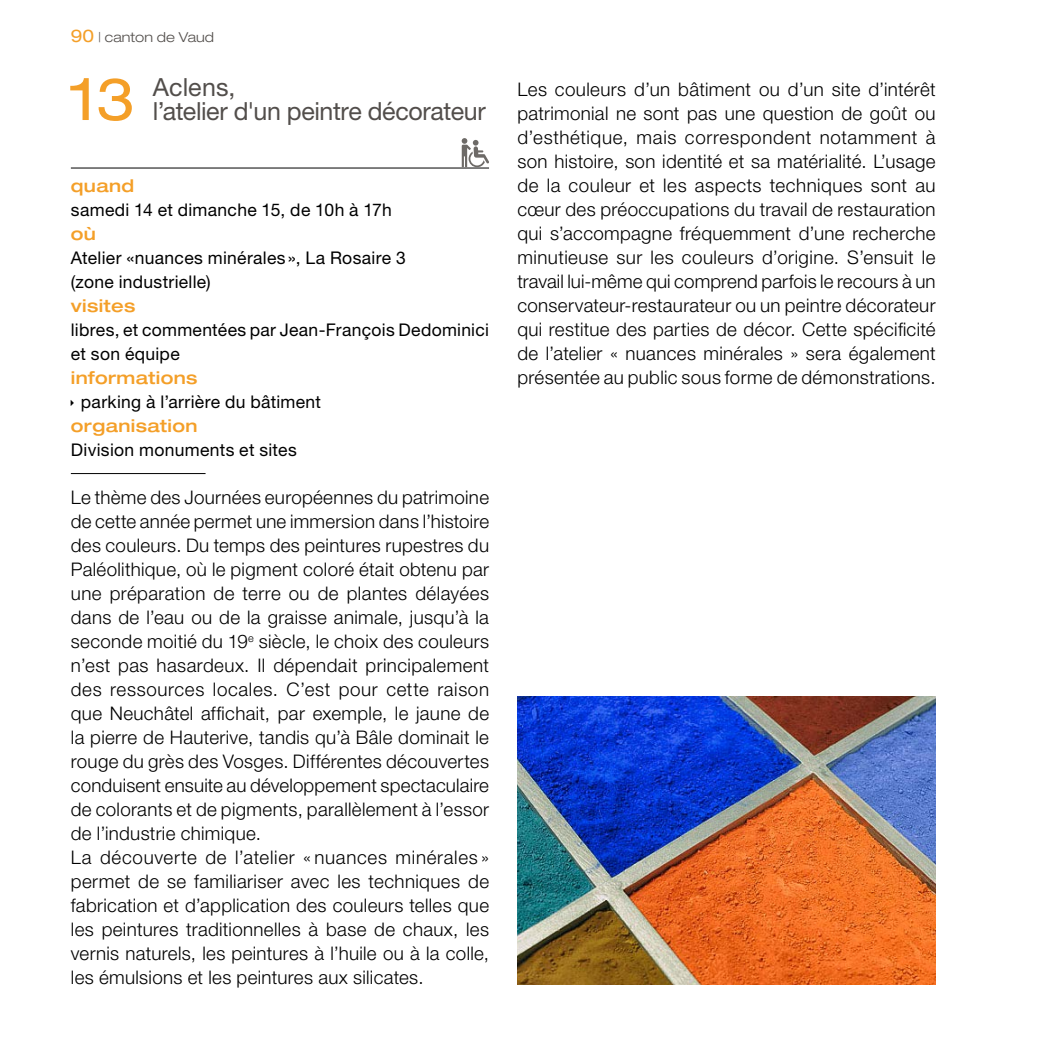
<style>
.page{position:relative;width:1049px;height:1049px;background:#fff}
.page>*{position:absolute;margin:0;border:0;box-sizing:border-box;transform-origin:0 0}
.t1{font:expanded 58.5px "Helvetica Neue LT Std";color:#f49f28}
.t2{font:25px/24px "Helvetica Neue LT Std";letter-spacing:-.015em;color:#524e4b}
.t3{font:300 18.75px/24px "Helvetica Neue LT Std";letter-spacing:.015em;color:#000}
.t4{font:17.5px/24px "Helvetica Neue LT Std";letter-spacing:.015em;color:#000}
.t5{font:500 expanded 17.5px "Helvetica Neue LT Std";letter-spacing:.02em;color:#f49f28}
.t6{font:300 expanded 13.75px "Helvetica Neue LT Std";color:#524e4b}
.s1{font-weight:400;font-size:17.5px;color:#f49f28}
</style>
<div class="page">
<img style="left:517px;top:696px;width:418px;height:289px">
<hr style="left:71px;top:168px;width:418px;height:1px;background:#000">
<hr style="left:71px;top:473px;width:135px;height:1px;background:#000">
<svg style="left:462px;top:138px;width:27px;height:29px"></svg>
<p class="t6" style="left:71px;top:29px;width:145px"><span class="s1">90</span> | canton de Vaud</p>
<h1 class="t1" style="left:71px;top:64px;width:67px">13</h1>
<h2 class="t2" style="left:153px;top:75px;width:334px">Aclens,<br>l’atelier d'un peintre décorateur</h2>
<p class="t5" style="left:71px;top:175px;width:65px">quand</p>
<p class="t4" style="left:71px;top:198px;width:322px">samedi 14 et dimanche 15, de 10h à 17h</p>
<p class="t5" style="left:71px;top:223px;width:27px">où</p>
<p class="t4" style="left:71px;top:246px;width:336px">Atelier «nuances minérales», La Rosaire 3 (zone industrielle)</p>
<p class="t5" style="left:71px;top:295px;width:66px">visites</p>
<p class="t4" style="left:71px;top:318px;width:420px">libres, et commentées par Jean-François Dedominici et son équipe</p>
<p class="t5" style="left:71px;top:367px;width:128px">informations</p>
<p class="t4" style="left:81px;top:389px;width:242px">parking à l’arrière du bâtiment</p>
<p class="t5" style="left:71px;top:415px;width:128px">organisation</p>
<p class="t4" style="left:71px;top:437px;width:227px">Division monuments et sites</p>
<p class="t3" style="left:71px;top:485px;width:420px">Le thème des Journées européennes du patrimoine de cette année permet une immersion dans l’histoire des couleurs. Du temps des peintures rupestres du Paléolithique, où le pigment coloré était obtenu par une préparation de terre ou de plantes délayées dans de l’eau ou de la graisse animale, jusqu’à la seconde moitié du 19<sup>e</sup> siècle, le choix des couleurs n’est pas hasardeux. Il dépendait principalement des ressources locales. C’est pour cette raison que Neuchâtel affichait, par exemple, le jaune de la pierre de Hauterive, tandis qu’à Bâle dominait le rouge du grès des Vosges. Différentes découvertes conduisent ensuite au développement spectaculaire de colorants et de pigments, parallèlement à l’essor de l’industrie chimique.<br>La découverte de l’atelier « nuances minérales » permet de se familiariser avec les techniques de fabrication et d’application des couleurs telles que les peintures traditionnelles à base de chaux, les vernis naturels, les peintures à l’huile ou à la colle, les émulsions et les peintures aux silicates.</p>
<p class="t3" style="left:517px;top:77px;width:420px;text-align:justify">Les couleurs d’un bâtiment ou d’un site d’intérêt patrimonial ne sont pas une question de goût ou d’esthétique, mais correspondent notamment à son histoire, son identité et sa matérialité. L’usage de la couleur et les aspects techniques sont au cœur des préoccupations du travail de restauration qui s’accompagne fréquemment d’une recherche minutieuse sur les couleurs d’origine. S’ensuit le travail lui-même qui comprend parfois le recours à un conservateur-restaurateur ou un peintre décorateur qui restitue des parties de décor. Cette spécificité de l’atelier « nuances minérales » sera également présentée au public sous forme de démonstrations.</p>
</div>
